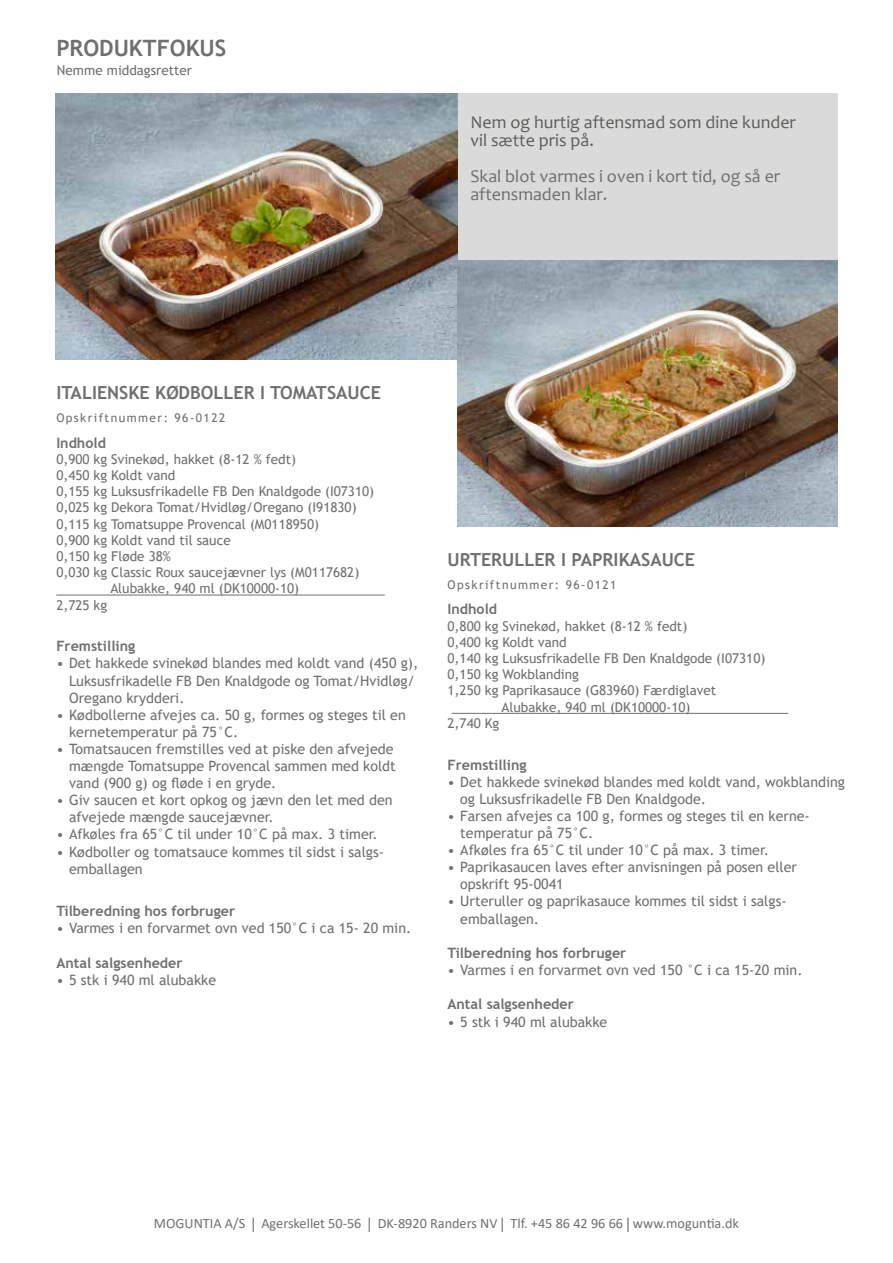
<style>
.page{position:relative;width:893px;height:1263px;background:#fff}
.page>*{position:absolute;margin:0;border:0;box-sizing:border-box;transform-origin:0 0}
.t1{font:700 22.5px "Trebuchet MS";color:#706f6f}
.t2{font:700 18px "Trebuchet MS";color:#706f6f}
.t3{font:18px/18.1px "Candara";color:#706f6f}
.t4{font:18px/18px "Candara";color:#605d5b}
.t5{font:14.25px/17.1px "Trebuchet MS";color:#706f6f}
.t6{font:700 14.25px "Trebuchet MS";color:#706f6f}
.t7{font:14.25px "Calibri";color:#706f6f}
.t8{font:13.5px "Trebuchet MS";color:#706f6f}
.t9{font:12px "Trebuchet MS";letter-spacing:.12em;color:#706f6f}
.s1{font-size:21.3px}
</style>
<div class="page">
<div style="left:446px;top:94px;width:392px;height:265px;background:#dadada"></div>
<img style="left:55px;top:94px;width:403px;height:265px">
<img style="left:458px;top:260px;width:380px;height:266px">
<hr style="left:56px;top:595px;width:329px;height:1px;background:#706f6f">
<hr style="left:452px;top:713px;width:336px;height:1px;background:#706f6f">
<h1 class="t1" style="left:56px;top:34px;width:172px">PRODUKTFOKUS</h1>
<p class="t8" style="left:57px;top:62px;width:137px">Nemme middagsretter</p>
<p class="t4" style="left:470px;top:113px;width:327px">Nem og hurtig aftensmad som dine kunder vil sætte pris på.</p>
<p class="t3" style="left:470px;top:167px;width:311px">Skal blot varmes i oven i kort tid, og så er aftensmaden klar.</p>
<p class="t2" style="left:56px;top:381px;width:326px">ITALIENSKE KØDBOLLER I TOMATSAUCE</p>
<p class="t9" style="left:56px;top:410px;width:171px">Opskriftnummer: 96-0122</p>
<p class="t6" style="left:56px;top:433px;width:51px">Indhold</p>
<p class="t8" style="left:56px;top:450px;width:241px">0,900 kg Svinekød, hakket (8-12 % fedt)</p>
<p class="t8" style="left:56px;top:467px;width:121px">0,450 kg Koldt vand</p>
<p class="t8" style="left:56px;top:483px;width:319px">0,155 kg Luksusfrikadelle FB Den Knaldgode (I07310)</p>
<p class="t8" style="left:56px;top:499px;width:302px">0,025 kg Dekora Tomat/Hvidløg/Oregano (I91830)</p>
<p class="t8" style="left:56px;top:515px;width:264px">0,115 kg Tomatsuppe Provencal (M0118950)</p>
<p class="t8" style="left:56px;top:531px;width:176px">0,900 kg Koldt vand til sauce</p>
<p class="t8" style="left:56px;top:548px;width:116px">0,150 kg Fløde 38%</p>
<p class="t8" style="left:56px;top:564px;width:304px">0,030 kg Classic Roux saucejævner lys (M0117682)</p>
<p class="t8" style="left:110px;top:580px;width:190px">Alubakke, 940 ml (DK10000-10)</p>
<p class="t8" style="left:56px;top:596px;width:52px">2,725 kg</p>
<p class="t6" style="left:56px;top:637px;width:81px">Fremstilling</p>
<p class="t5" style="left:69px;top:655px;width:351px;text-indent:-13px">• Det hakkede svinekød blandes med koldt vand (450 g),<br>Luksusfrikadelle FB Den Knaldgode og Tomat/Hvidløg/<br>Oregano krydderi.</p>
<p class="t5" style="left:69px;top:706px;width:338px;text-indent:-13px">• Kødbollerne afvejes ca. 50 g, formes og steges til en kernetemperatur på 75°C.</p>
<p class="t5" style="left:69px;top:740px;width:328px;text-indent:-13px">• Tomatsaucen fremstilles ved at piske den afvejede mængde Tomatsuppe Provencal sammen med koldt vand (900 g) og fløde i en gryde.</p>
<p class="t5" style="left:69px;top:791px;width:325px;text-indent:-13px">• Giv saucen et kort opkog og jævn den let med den afvejede mængde saucejævner.</p>
<p class="t5" style="left:56px;top:826px;width:323px">• Afkøles fra 65°C til under 10°C på max. 3 timer.</p>
<p class="t5" style="left:69px;top:843px;width:316px;text-indent:-13px">• Kødboller og tomatsauce kommes til sidst i salgs&shy;emballagen</p>
<p class="t6" style="left:56px;top:902px;width:180px">Tilberedning hos forbruger</p>
<p class="t5" style="left:56px;top:920px;width:356px">• Varmes i en forvarmet ovn ved 150°C i ca 15- 20 min.</p>
<p class="t6" style="left:56px;top:954px;width:128px">Antal salgsenheder</p>
<p class="t5" style="left:56px;top:971px;width:161px">• 5 stk i 940 ml alubakke</p>
<p class="t2" style="left:448px;top:548px;width:249px">URTERULLER I PAPRIKASAUCE</p>
<p class="t9" style="left:448px;top:577px;width:171px">Opskriftnummer: 96-0121</p>
<p class="t6" style="left:448px;top:600px;width:51px">Indhold</p>
<p class="t8" style="left:448px;top:617px;width:241px">0,800 kg Svinekød, hakket (8-12 % fedt)</p>
<p class="t8" style="left:448px;top:633px;width:121px">0,400 kg Koldt vand</p>
<p class="t8" style="left:448px;top:650px;width:319px">0,140 kg Luksusfrikadelle FB Den Knaldgode (I07310)</p>
<p class="t8" style="left:448px;top:666px;width:133px">0,150 kg Wokblanding</p>
<p class="t8" style="left:448px;top:682px;width:270px">1,250 kg Paprikasauce (G83960) Færdiglavet</p>
<p class="t8" style="left:502px;top:698px;width:190px">Alubakke, 940 ml (DK10000-10)</p>
<p class="t8" style="left:448px;top:714px;width:53px">2,740 Kg</p>
<p class="t6" style="left:448px;top:756px;width:81px">Fremstilling</p>
<p class="t5" style="left:460px;top:773px;width:386px;text-indent:-13px">• Det hakkede svinekød blandes med koldt vand, wokblanding og Luksusfrikadelle FB Den Knaldgode.</p>
<p class="t5" style="left:460px;top:807px;width:351px;text-indent:-13px">• Farsen afvejes ca 100 g, formes og steges til en kerne&shy;temperatur på 75°C.</p>
<p class="t5" style="left:448px;top:841px;width:323px">• Afkøles fra 65°C til under 10°C på max. 3 timer.</p>
<p class="t5" style="left:460px;top:858px;width:338px;text-indent:-13px">• Paprikasaucen laves efter anvisningen på posen eller opskrift 95-0041</p>
<p class="t5" style="left:460px;top:893px;width:328px;text-indent:-13px">• Urteruller og paprikasauce kommes til sidst i salgs&shy;emballagen.</p>
<p class="t6" style="left:448px;top:944px;width:180px">Tilberedning hos forbruger</p>
<p class="t5" style="left:448px;top:961px;width:356px">• Varmes i en forvarmet ovn ved 150 °C i ca 15-20 min.</p>
<p class="t6" style="left:448px;top:995px;width:128px">Antal salgsenheder</p>
<p class="t5" style="left:448px;top:1013px;width:161px">• 5 stk i 940 ml alubakke</p>
<p class="t7" style="left:154px;top:1213px;width:586px">MOGUNTIA A/S <span class="s1">l</span> Agerskellet 50-56 <span class="s1">l</span> DK-8920 Randers NV <span class="s1">l</span> Tlf. +45 86 42 96 66 <span class="s1">l</span> www.moguntia.dk</p>
</div>
